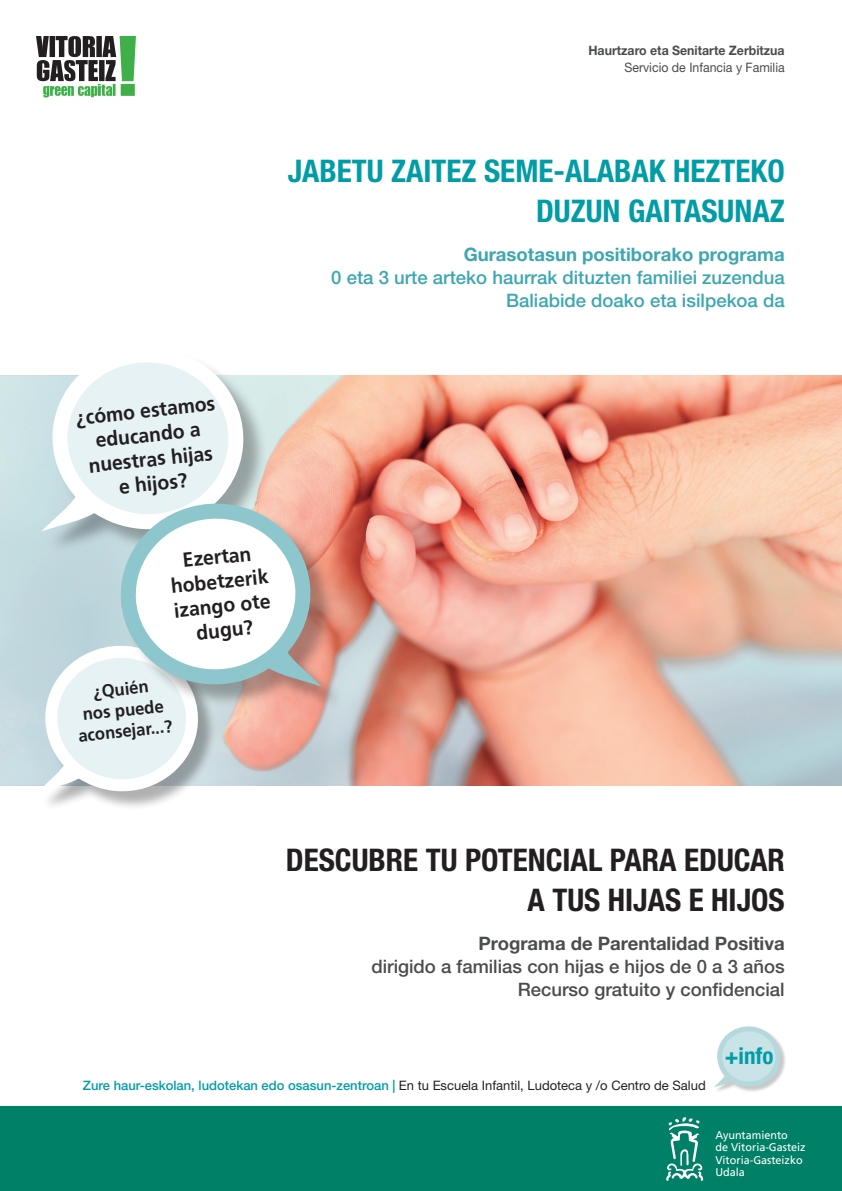
<style>
.page{position:relative;width:842px;height:1191px;background:#fff}
.page>*{position:absolute;margin:0;border:0;box-sizing:border-box;transform-origin:0 0}
.t1{font:700 condensed 31.2px/40.4px "Helvetica Neue";color:#029ca6;text-align:right}
.t2{font:700 condensed 31.2px/40.4px "Helvetica Neue";color:#231f20;text-align:right}
.t3{font:700 condensed 23px "Helvetica Neue";color:#029ca6}
.t4{font:700 20.4px/24.4px "Frutiger LT Std";color:#231f20;text-align:center;scale:.95 1}
.t5{font:500 18.5px/23px "Helvetica Neue LT Std";color:#3ca7b1;text-align:right}
.t6{font:500 18.5px/23px "Helvetica Neue LT Std";color:#4b4c4d;text-align:right}
.t7{font:700 18.5px "Helvetica Neue LT Std";color:#3ca7b1}
.t8{font:700 18.5px "Helvetica Neue LT Std";color:#4b4c4d}
.t9{font:700 17.5px/21px "Frutiger LT Std";color:#231f20;text-align:center;scale:.95 1}
.t10{font:500 13px "Helvetica Neue LT Std";color:#029ca6}
.t11{font:700 13px "Helvetica Neue LT Std";color:#4b4c4d;scale:.95 1}
.t12{font:13px "Helvetica Neue LT Std";color:#4b4c4d;scale:.95 1}
.t13{font:11.2px/12px "Frutiger LT Std";color:#fff}
.s1{font-weight:400;color:#231f20}
</style>
<div class="page">
<div style="left:0;top:1106px;width:842px;height:85px;background:#008066"></div>
<svg style="left:36px;top:36px;width:100px;height:61px"></svg>
<svg style="left:666px;top:1117px;width:37px;height:63px"></svg>
<img style="left:0;top:376px;width:842px;height:409px">
<svg style="left:13px;top:362px;width:291px;height:443px"></svg>
<svg style="left:118px;top:501px;width:233px;height:201px"></svg>
<div style="left:715px;top:1027px;width:71px;height:66px;background:#231f20;opacity:.24"></div>
<svg style="left:714px;top:1026px;width:67px;height:66px"></svg>
<p class="t11" style="left:588px;top:42px;width:208px">Haurtzaro eta Senitarte Zerbitzua</p>
<p class="t12" style="left:624px;top:59px;width:170px">Servicio de Infancia y Familia</p>
<h1 class="t1" style="left:288px;top:150px;width:498px">JABETU ZAITEZ SEME-ALABAK HEZTEKO<br>DUZUN GAITASUNAZ</h1>
<h3 class="t7" style="left:464px;top:243px;width:323px">Gurasotasun positiborako programa</h3>
<h3 class="t5" style="left:331px;top:266px;width:455px">0 eta 3 urte arteko haurrak dituzten familiei zuzendua<br>Baliabide doako eta isilpekoa da</h3>
<h3 class="t4" style="left:75px;top:406px;width:148px;rotate:-6deg">¿cómo estamos educando a nuestras hijas e hijos?</h3>
<h3 class="t4" style="left:167px;top:550px;width:104px;rotate:-6deg">Ezertan hobetzerik izango ote dugu?</h3>
<h3 class="t9" style="left:73px;top:683px;width:101px;rotate:-6deg">¿Quién<br>nos puede aconsejar...?</h3>
<h1 class="t2" style="left:286px;top:839px;width:500px">DESCUBRE TU POTENCIAL PARA EDUCAR<br>A TUS HIJAS E HIJOS</h1>
<h3 class="t8" style="left:478px;top:931px;width:308px">Programa de Parentalidad Positiva</h3>
<h3 class="t6" style="left:371px;top:954px;width:415px">dirigido a familias con hijas e hijos de 0 a 3 años<br>Recurso gratuito y confidencial</h3>
<h2 class="t3" style="left:725px;top:1042px;width:50px">+info</h2>
<p class="t10" style="left:83px;top:1077px;width:624px">Zure haur-eskolan, ludotekan edo osasun-zentroan | <span class="s1">En tu Escuela Infantil, Ludoteca y /o Centro de Salud</span></p>
<p class="t13" style="left:715px;top:1128px;width:92px">Ayuntamiento<br>de Vitoria-Gasteiz</p>
<p class="t13" style="left:715px;top:1154px;width:89px">Vitoria-Gasteizko<br>Udala</p>
</div>
